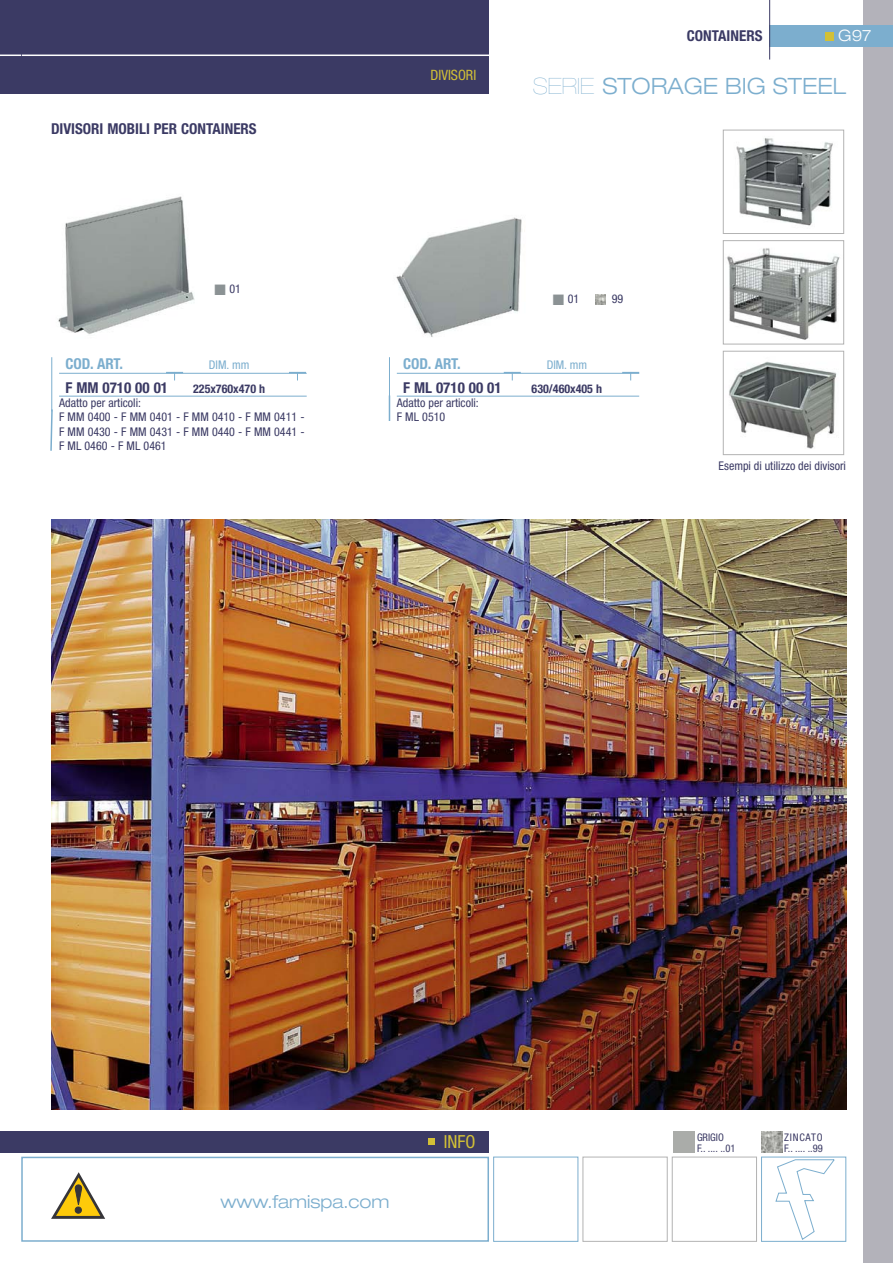
<style>
.page{position:relative;width:893px;height:1263px;background:#fff}
.page>*{position:absolute;margin:0;border:0;box-sizing:border-box;transform-origin:0 0}
.t1{font:300 expanded 22.5px "Helvetica Neue LT Std";color:#7caece}
.t2{font:300 expanded 18px "Helvetica Neue LT Std";color:#7caece}
.t3{font:condensed 18px "Helvetica Neue LT Std";color:#d2c036}
.t4{font:300 expanded 15.75px "Helvetica Neue LT Std";color:#fff}
.t5{font:700 condensed 15px "Helvetica Neue LT Std";color:#3b3a64}
.t6{font:700 condensed 15px "Helvetica Neue LT Std";color:#7caece}
.t7{font:condensed 14.25px "Helvetica Neue LT Std";color:#d2c036}
.t8{font:condensed 12px/14.2px "Helvetica Neue LT Std";color:#3b3a64}
.t9{font:700 condensed 12px "Helvetica Neue LT Std";color:#3b3a64}
.t10{font:condensed 12px "Helvetica Neue LT Std";color:#7caece}
.t11{font:condensed 10.5px/10.5px "Helvetica Neue LT Std";letter-spacing:.07em;color:#3b3a64}
.t12{font:condensed 10.5px/10.5px "Helvetica Neue LT Std";color:#3b3a64}
.s1{color:#8b9294}
.s2{font-weight:200}
</style>
<div class="page">
<div style="left:863px;top:0;width:30px;height:1263px;background:#b3b2ba"></div>
<div style="left:21px;top:1157px;width:468px;height:85px;border:2px solid #7caece"></div>
<div style="left:0;top:0;width:489px;height:94px;background:#3b3a64"></div>
<hr style="left:0;top:55px;width:489px;height:1px;background:#fff">
<div style="left:770px;top:26px;width:123px;height:21px;background:#7caece"></div>
<div style="left:825px;top:32px;width:9px;height:9px;background:#d2c036"></div>
<hr style="left:769px;top:0;width:1px;height:60px;background:#3b3a64">
<div style="left:0;top:1131px;width:489px;height:21px;background:#3b3a64"></div>
<div style="left:429px;top:1138px;width:6px;height:7px;background:#d2c036"></div>
<div style="left:761px;top:1157px;width:85px;height:85px;border:1px solid #7caece"></div>
<svg style="left:51px;top:1172px;width:54px;height:47px"></svg>
<svg style="left:775px;top:1159px;width:60px;height:81px"></svg>
<div style="left:493px;top:1157px;width:85px;height:85px;border:1px solid #7caece"></div>
<div style="left:672px;top:1157px;width:85px;height:85px;border:1px solid #b3b3b3"></div>
<div style="left:583px;top:1157px;width:85px;height:85px;border:1px solid #b3b3b3"></div>
<img style="left:51px;top:519px;width:795px;height:591px">
<img style="left:396px;top:217px;width:126px;height:120px">
<img style="left:58px;top:196px;width:137px;height:138px">
<hr style="left:59px;top:373px;width:248px;height:1px;background:#7caece">
<hr style="left:59px;top:396px;width:248px;height:1px;background:#7caece">
<svg style="left:166px;top:372px;width:17px;height:8px"></svg>
<svg style="left:289px;top:372px;width:17px;height:8px"></svg>
<hr style="left:51px;top:357px;width:1px;height:54px;background:#7caece">
<svg style="left:50px;top:408px;width:3px;height:43px"></svg>
<hr style="left:397px;top:373px;width:242px;height:1px;background:#7caece">
<hr style="left:397px;top:396px;width:242px;height:1px;background:#7caece">
<svg style="left:504px;top:372px;width:17px;height:8px"></svg>
<svg style="left:622px;top:372px;width:17px;height:8px"></svg>
<hr style="left:389px;top:357px;width:1px;height:43px;background:#7caece">
<svg style="left:389px;top:400px;width:1px;height:21px"></svg>
<svg style="left:595px;top:295px;width:11px;height:10px"></svg>
<img style="left:729px;top:361px;width:108px;height:88px">
<div style="left:723px;top:351px;width:121px;height:104px;border:1px solid #b3b3b3"></div>
<img style="left:727px;top:248px;width:113px;height:92px">
<div style="left:723px;top:240px;width:121px;height:104px;border:1px solid #b3b3b3"></div>
<img style="left:736px;top:138px;width:97px;height:88px">
<div style="left:723px;top:130px;width:121px;height:104px;border:1px solid #b3b3b3"></div>
<div style="left:673px;top:1131px;width:21px;height:21px;background:#aaaca9"></div>
<img style="left:761px;top:1131px;width:21px;height:21px">
<p class="t5" style="left:51px;top:123px;width:207px">DIVISORI MOBILI PER CONTAINERS</p>
<p class="t8" style="left:214px;top:283px;width:28px"><span class="s1">■</span> 01</p>
<p class="t6" style="left:65px;top:358px;width:59px">COD. ART.</p>
<p class="t10" style="left:209px;top:360px;width:42px">DIM. mm</p>
<p class="t5" style="left:65px;top:382px;width:104px">F MM 0710 00 01</p>
<p class="t9" style="left:193px;top:384px;width:74px">225x760x470 h</p>
<p class="t8" style="left:59px;top:397px;width:247px">Adatto per articoli:<br>F MM 0400 - F MM 0401 - F MM 0410 - F MM 0411 -<br>F MM 0430 - F MM 0431 - F MM 0440 - F MM 0441 -<br>F ML 0460 - F ML 0461</p>
<p class="t7" style="left:431px;top:70px;width:47px">DIVISORI</p>
<p class="t5" style="left:687px;top:30px;width:77px">CONTAINERS</p>
<p class="t4" style="left:838px;top:30px;width:35px">G97</p>
<p class="t1" style="left:533px;top:78px;width:315px"><span class="s2">SERIE</span> STORAGE BIG STEEL</p>
<p class="t8" style="left:553px;top:293px;width:28px"><span class="s1">■</span> 01</p>
<p class="t8" style="left:612px;top:293px;width:13px">99</p>
<p class="t6" style="left:403px;top:358px;width:59px">COD. ART.</p>
<p class="t10" style="left:547px;top:360px;width:42px">DIM. mm</p>
<p class="t5" style="left:403px;top:382px;width:100px">F ML 0710 00 01</p>
<p class="t9" style="left:532px;top:384px;width:72px">630/460x405 h</p>
<p class="t8" style="left:397px;top:397px;width:83px;line-height:13.5px">Adatto per articoli:<br>F ML 0510</p>
<p class="t8" style="left:719px;top:460px;width:129px">Esempi di utilizzo dei divisori</p>
<p class="t2" style="left:221px;top:1195px;width:171px">www.famispa.com</p>
<p class="t3" style="left:444px;top:1135px;width:33px">INFO</p>
<p class="t12" style="left:697px;top:1133px;width:40px">gRIgIO<br>F.. .... ..01</p>
<p class="t11" style="left:784px;top:1133px;width:40px">ZINCATO<br>F.. .... ..99</p>
</div>
